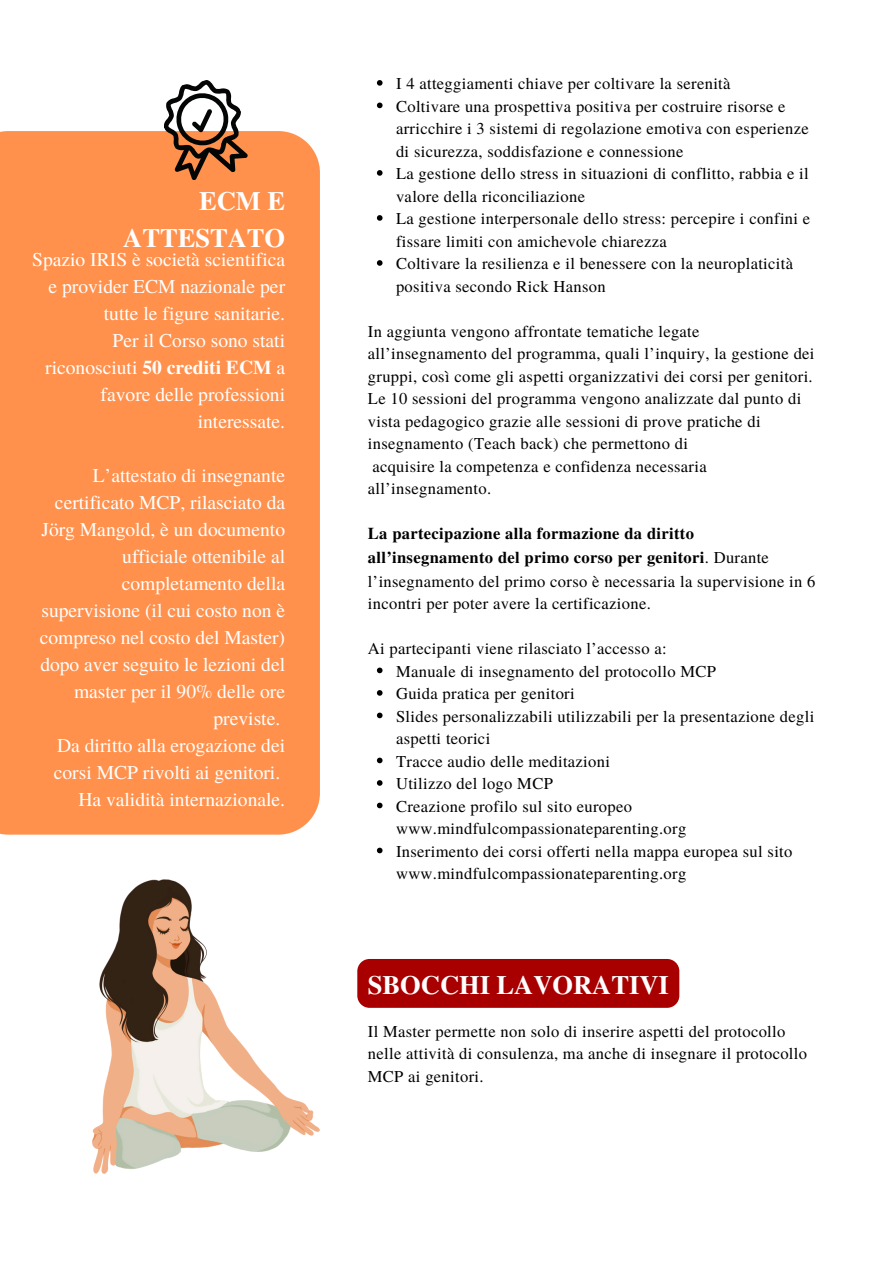
<style>
.page{position:relative;width:894px;height:1264px;background:#fff}
.page>*{position:absolute;margin:0;border:0;box-sizing:border-box;transform-origin:0 0}
.t1{font:700 26.4px/37.2px "Te X Gyre Termes";color:#fff;text-align:right}
.t2{font:19.5px/27px "Te X Gyre Termes";color:#fff;text-align:right}
.t3{font:16.5px/22.5px "Te X Gyre Termes";letter-spacing:.02em;color:#000}
.s1{font-weight:700}
</style>
<div class="page">
<svg style="left:377px;top:80px;width:5px;height:6px"></svg>
<svg style="left:377px;top:103px;width:5px;height:5px"></svg>
<svg style="left:377px;top:170px;width:5px;height:6px"></svg>
<svg style="left:377px;top:215px;width:5px;height:6px"></svg>
<svg style="left:377px;top:260px;width:5px;height:6px"></svg>
<svg style="left:377px;top:667px;width:5px;height:6px"></svg>
<svg style="left:377px;top:690px;width:5px;height:5px"></svg>
<svg style="left:377px;top:712px;width:5px;height:6px"></svg>
<svg style="left:377px;top:757px;width:5px;height:6px"></svg>
<svg style="left:377px;top:780px;width:5px;height:5px"></svg>
<svg style="left:377px;top:802px;width:5px;height:6px"></svg>
<svg style="left:377px;top:847px;width:5px;height:6px"></svg>
<div style="left:0;top:131px;width:320px;height:703px;background:#ff914d"></div>
<svg style="left:156px;top:80px;width:96px;height:104px"></svg>
<img style="left:92px;top:879px;width:227px;height:294px">
<div style="left:357px;top:959px;width:322px;height:48px;background:#a80000;border-radius:12px"></div>
<p class="t1" style="left:123px;top:181px;width:163px">ECM E<br>ATTESTATO</p>
<p class="t2" style="left:32px;top:245px;width:254px">Spazio IRIS è società scientifica e provider ECM nazionale per tutte le figure sanitarie.<br>Per il Corso sono stati riconosciuti <span class="s1">50 crediti ECM</span> a favore delle professioni interessate.</p>
<p class="t2" style="left:40px;top:461px;width:247px">L’attestato di insegnante certificato MCP, rilasciato da<br>Jörg Mangold, è un documento ufficiale ottenibile al completamento della supervisione (il cui costo non è compreso nel costo del Master) dopo aver seguito le lezioni del master per il 90% delle ore previste.<br>Da diritto alla erogazione dei corsi MCP rivolti ai genitori.<br>Ha validità internazionale.</p>
<p class="t3" style="left:396px;top:71px;width:336px">I 4 atteggiamenti chiave per coltivare la serenità</p>
<h1 class="t3" style="left:396px;top:94px;width:414px">Coltivare una prospettiva positiva per costruire risorse e arricchire i 3 sistemi di regolazione emotiva con esperienze di sicurezza, soddisfazione e connessione</h1>
<h2 class="t3" style="left:396px;top:161px;width:414px">La gestione dello stress in situazioni di conflitto, rabbia e il valore della riconciliazione</h2>
<h2 class="t3" style="left:396px;top:206px;width:415px">La gestione interpersonale dello stress: percepire i confini e fissare limiti con amichevole chiarezza</h2>
<p class="t3" style="left:396px;top:251px;width:398px">Coltivare la resilienza e il benessere con la neuroplaticità positiva secondo Rick Hanson</p>
<p class="t3" style="left:368px;top:319px;width:448px">In aggiunta vengono affrontate tematiche legate all’insegnamento del programma, quali l’inquiry, la gestione dei gruppi, così come gli aspetti organizzativi dei corsi per genitori.</p>
<p class="t3" style="left:368px;top:386px;width:435px">Le 10 sessioni del programma vengono analizzate dal punto di vista pedagogico grazie alle sessioni di prove pratiche di insegnamento (Teach back) che permettono di</p>
<p class="t3" style="left:368px;top:454px;width:340px">acquisire la competenza e confidenza necessaria all’insegnamento.</p>
<p class="t3" style="left:368px;top:521px;width:449px;line-height:23.2px"><span class="s1">La partecipazione alla formazione da diritto all’insegnamento del primo corso per genitori</span>. Durante l’insegnamento del primo corso è necessaria la supervisione in 6 incontri per poter avere la certificazione.</p>
<p class="t3" style="left:368px;top:636px;width:300px">Ai partecipanti viene rilasciato l’accesso a:</p>
<p class="t3" style="left:396px;top:659px;width:321px">Manuale di insegnamento del protocollo MCP</p>
<p class="t3" style="left:396px;top:681px;width:180px">Guida pratica per genitori</p>
<p class="t3" style="left:396px;top:704px;width:419px">Slides personalizzabili utilizzabili per la presentazione degli aspetti teorici</p>
<p class="t3" style="left:396px;top:749px;width:215px">Tracce audio delle meditazioni</p>
<p class="t3" style="left:396px;top:771px;width:158px">Utilizzo del logo MCP</p>
<p class="t3" style="left:396px;top:794px;width:292px">Creazione profilo sul sito europeo www.mindfulcompassionateparenting.org</p>
<p class="t3" style="left:396px;top:839px;width:398px">Inserimento dei corsi offerti nella mappa europea sul sito www.mindfulcompassionateparenting.org</p>
<p class="t1" style="left:368px;top:964px;width:302px">SBOCCHI LAVORATIVI</p>
<h1 class="t3" style="left:368px;top:1019px;width:440px">Il Master permette non solo di inserire aspetti del protocollo nelle attività di consulenza, ma anche di insegnare il protocollo<br>MCP ai genitori.</h1>
</div>
